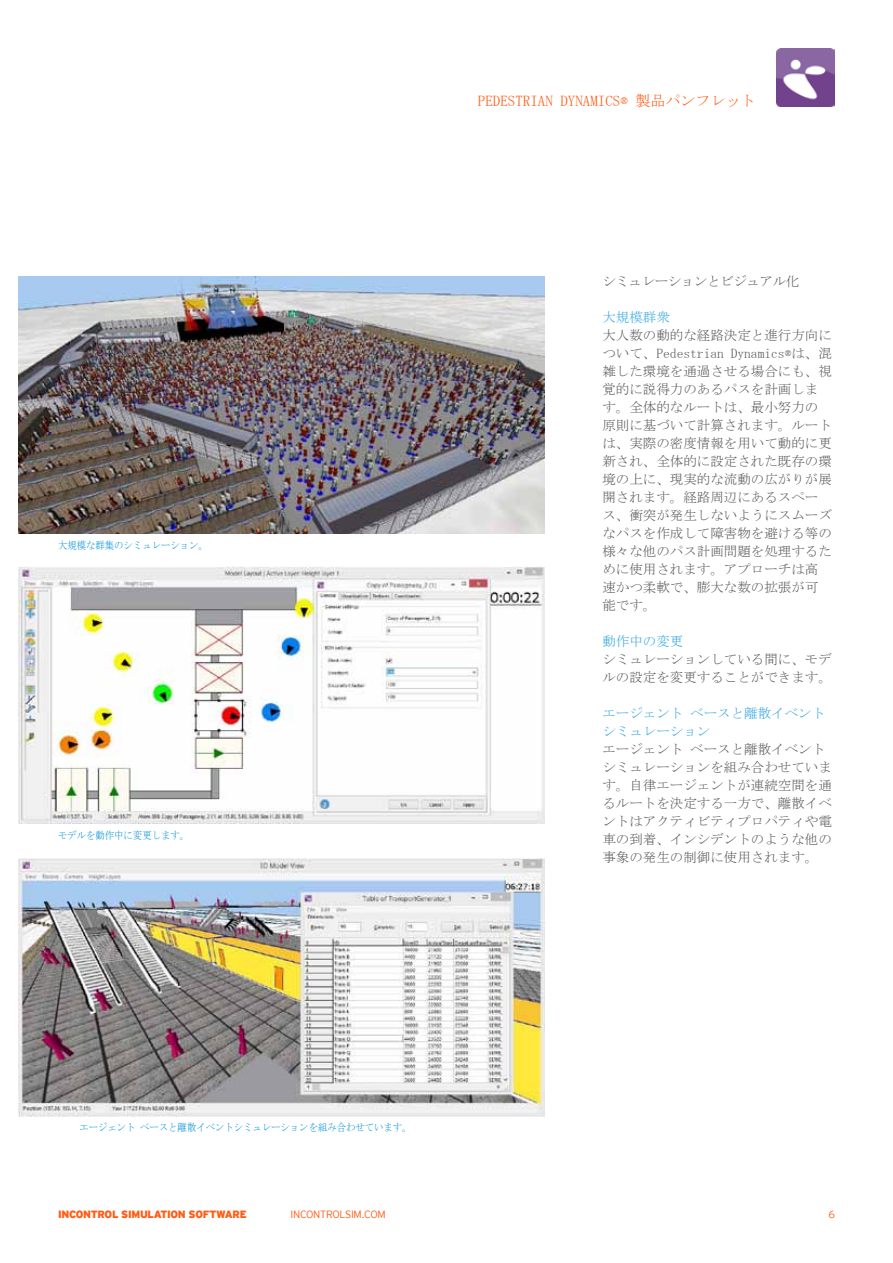
<style>
.page{position:relative;width:893px;height:1263px;background:#fff}
.page>*{position:absolute;margin:0;border:0;box-sizing:border-box;transform-origin:0 0}
.t1{font:15px "MS Mincho";color:#ff5c13}
.t2{font:13.5px/18px "MS Mincho";color:#58595b}
.t3{font:13.5px/18px "MS Mincho";color:#33a7df}
.t4{font:13.5px "MS Mincho";letter-spacing:-.03em;color:#58595b}
.t5{font:10.5px "MS Mincho";color:#0091d7;scale:.89 1}
.t6{font:900 10.5px "Interstate Mono";letter-spacing:-.03em;color:#ff5c13}
.t7{font:10.5px "Interstate Mono Lgt";letter-spacing:-.03em;color:#ff5c13}
</style>
<div class="page">
<img style="left:777px;top:48px;width:58px;height:58px">
<img style="left:18px;top:276px;width:526px;height:258px">
<img style="left:18px;top:566px;width:526px;height:258px">
<img style="left:18px;top:859px;width:526px;height:257px">
<p class="t5" style="left:58px;top:540px;width:170px">大規模な群集のシミュレーション。</p>
<p class="t5" style="left:58px;top:830px;width:149px">モデルを動作中に変更します。</p>
<p class="t1" style="left:478px;top:93px;width:279px">Pedestrian Dynamics® 製品パンフレット</p>
<p class="t4" style="left:602px;top:274px;width:198px">シミュレーションとビジュアル化</p>
<p class="t3" style="left:602px;top:308px;width:69px">大規模群衆</p>
<p class="t2" style="left:602px;top:326px;width:231px">大人数の動的な経路決定と進行方向について、Pedestrian Dynamics®は、混雑した環境を通過させる場合にも、視覚的に説得力のあるパスを計画します。全体的なルートは、最小努力の原則に基づいて計算されます。ルートは、実際の密度情報を用いて動的に更新され、全体的に設定された既存の環境の上に、現実的な流動の広がりが展開されます。経路周辺にあるスペース、衝突が発生しないようにスムーズなパスを作成して障害物を避ける等の様々な他のパス計画問題を処理するために使用されます。アプローチは高速かつ柔軟で、膨大な数の拡張が可能です。</p>
<p class="t3" style="left:602px;top:632px;width:82px">動作中の変更</p>
<p class="t2" style="left:602px;top:650px;width:231px">シミュレーションしている間に、モデルの設定を変更することができます。</p>
<p class="t3" style="left:602px;top:704px;width:224px">エージェント ベースと離散イベントシミュレーション</p>
<p class="t2" style="left:602px;top:740px;width:231px">エージェント ベースと離散イベントシミュレーションを組み合わせています。自律エージェントが連続空間を通るルートを決定する一方で、離散イベントはアクティビティプロパティや電車の到着、インシデントのような他の事象の発生の制御に使用されます。</p>
<p class="t5" style="left:79px;top:1122px;width:375px">エージェント ベースと離散イベントシミュレーションを組み合わせています。</p>
<p class="t6" style="left:58px;top:1208px;width:110px">INCONTROL SIMULATION</p>
<p class="t6" style="left:189px;top:1208px;width:60px">SOFTWARE</p>
<p class="t7" style="left:291px;top:1209px;width:97px">INCONTROLSIM.COM</p>
<p class="t7" style="left:828px;top:1209px;width:8px">6</p>
</div>
